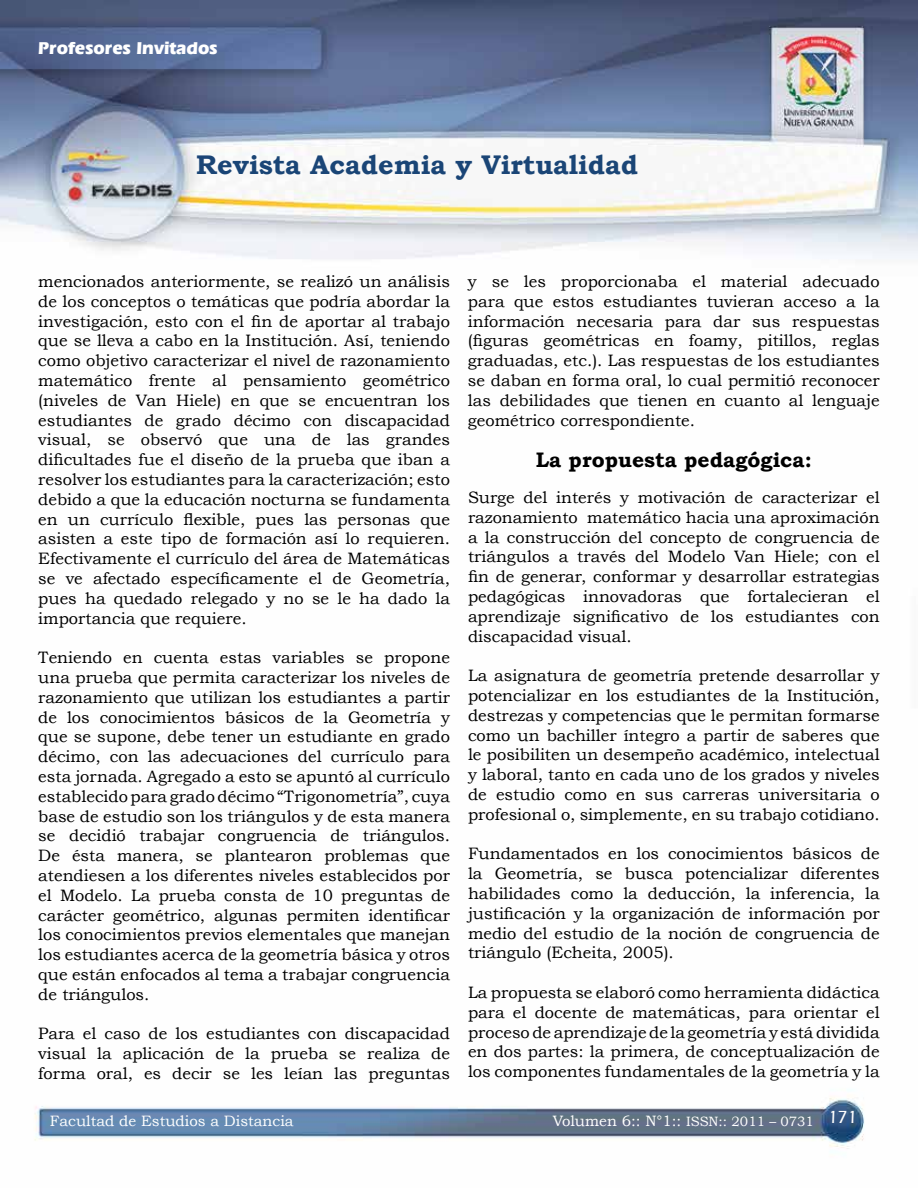
<style>
.page{position:relative;width:918px;height:1188px;background:#fff}
.page>*{position:absolute;margin:0;border:0;box-sizing:border-box;transform-origin:0 0}
.t1{font:700 27px "Bookman Old Style";color:#1a4576}
.t2{font:700 21px "Bookman Old Style";color:#000}
.t3{font:700 18px "Eras IT Cby BT";color:#fff}
.t4{font:500 18px "Eras ITC";color:#fff}
.t5{font:16.5px/19.8px "Bookman Old Style";color:#000;text-align:justify}
.t6{font:15px "Bookman Old Style";color:#fff}
.s1{font-size:13.5px}
</style>
<div class="page">
<img style="left:0;top:0;width:918px;height:1149px">
<p class="t3" style="left:38px;top:37px;width:181px">Profesores Invitados</p>
<h1 class="t1" style="left:196px;top:149px;width:443px">Revista Academia y Virtualidad</h1>
<p class="t5" style="left:38px;top:271px;width:413px">mencionados anteriormente, se realizó un análisis de los conceptos o temáticas que podría abordar la investigación, esto con el fin de aportar al trabajo que se lleva a cabo en la Institución. Así, teniendo como objetivo caracterizar el nivel de razonamiento matemático frente al pensamiento geométrico (niveles de Van Hiele) en que se encuentran los estudiantes de grado décimo con discapacidad visual, se observó que una de las grandes dificultades fue el diseño de la prueba que iban a resolver los estudiantes para la caracterización; esto debido a que la educación nocturna se fundamenta en un currículo flexible, pues las personas que asisten a este tipo de formación así lo requieren.<br>Efectivamente el currículo del área de Matemáticas se ve afectado específicamente el de Geometría, pues ha quedado relegado y no se le ha dado la importancia que requiere.</p>
<p class="t5" style="left:38px;top:648px;width:413px">Teniendo en cuenta estas variables se propone una prueba que permita caracterizar los niveles de razonamiento que utilizan los estudiantes a partir de los conocimientos básicos de la Geometría y que se supone, debe tener un estudiante en grado décimo, con las adecuaciones del currículo para esta jornada. Agregado a esto se apuntó al currículo establecido para grado décimo “Trigonometría”, cuya base de estudio son los triángulos y de esta manera se decidió trabajar congruencia de triángulos.<br>De ésta manera, se plantearon problemas que atendiesen a los diferentes niveles establecidos por el Modelo. La prueba consta de 10 preguntas de carácter geométrico, algunas permiten identificar los conocimientos previos elementales que manejan los estudiantes acerca de la geometría básica y otros que están enfocados al tema a trabajar congruencia de triángulos.</p>
<p class="t5" style="left:38px;top:1024px;width:413px">Para el caso de los estudiantes con discapacidad visual la aplicación de la prueba se realiza de forma oral, es decir se les leían las preguntas</p>
<p class="t5" style="left:468px;top:271px;width:413px">y se les proporcionaba el material adecuado para que estos estudiantes tuvieran acceso a la información necesaria para dar sus respuestas (figuras geométricas en foamy, pitillos, reglas graduadas, etc.). Las respuestas de los estudiantes se daban en forma oral, lo cual permitió reconocer las debilidades que tienen en cuanto al lenguaje geométrico correspondiente.</p>
<p class="t2" style="left:536px;top:447px;width:277px">La propuesta pedagógica:</p>
<p class="t5" style="left:468px;top:487px;width:413px">Surge del interés y motivación de caracterizar el razonamiento matemático hacia una aproximación a la construcción del concepto de congruencia de triángulos a través del Modelo Van Hiele; con el fin de generar, conformar y desarrollar estrategias pedagógicas innovadoras que fortalecieran el aprendizaje significativo de los estudiantes con discapacidad visual.</p>
<p class="t5" style="left:468px;top:666px;width:413px">La asignatura de geometría pretende desarrollar y potencializar en los estudiantes de la Institución, destrezas y competencias que le permitan formarse como un bachiller íntegro a partir de saberes que le posibiliten un desempeño académico, intelectual y laboral, tanto en cada uno de los grados y niveles de estudio como en sus carreras universitaria o profesional o, simplemente, en su trabajo cotidiano.</p>
<p class="t5" style="left:468px;top:844px;width:413px">Fundamentados en los conocimientos básicos de la Geometría, se busca potencializar diferentes habilidades como la deducción, la inferencia, la justificación y la organización de información por medio del estudio de la noción de congruencia de triángulo (Echeita, 2005).</p>
<p class="t5" style="left:468px;top:982px;width:413px">La propuesta se elaboró como herramienta didáctica para el docente de matemáticas, para orientar el proceso de aprendizaje de la geometría y está dividida en dos partes: la primera, de conceptualización de los componentes fundamentales de la geometría y la</p>
<p class="t6" style="left:50px;top:1113px;width:245px">Facultad de Estudios a Distancia</p>
<p class="t6" style="left:553px;top:1113px;width:263px">Volumen 6:: N°1:: <span class="s1">ISSN:: 2011 – 0731</span></p>
<p class="t4" style="left:828px;top:1107px;width:31px">171</p>
</div>
